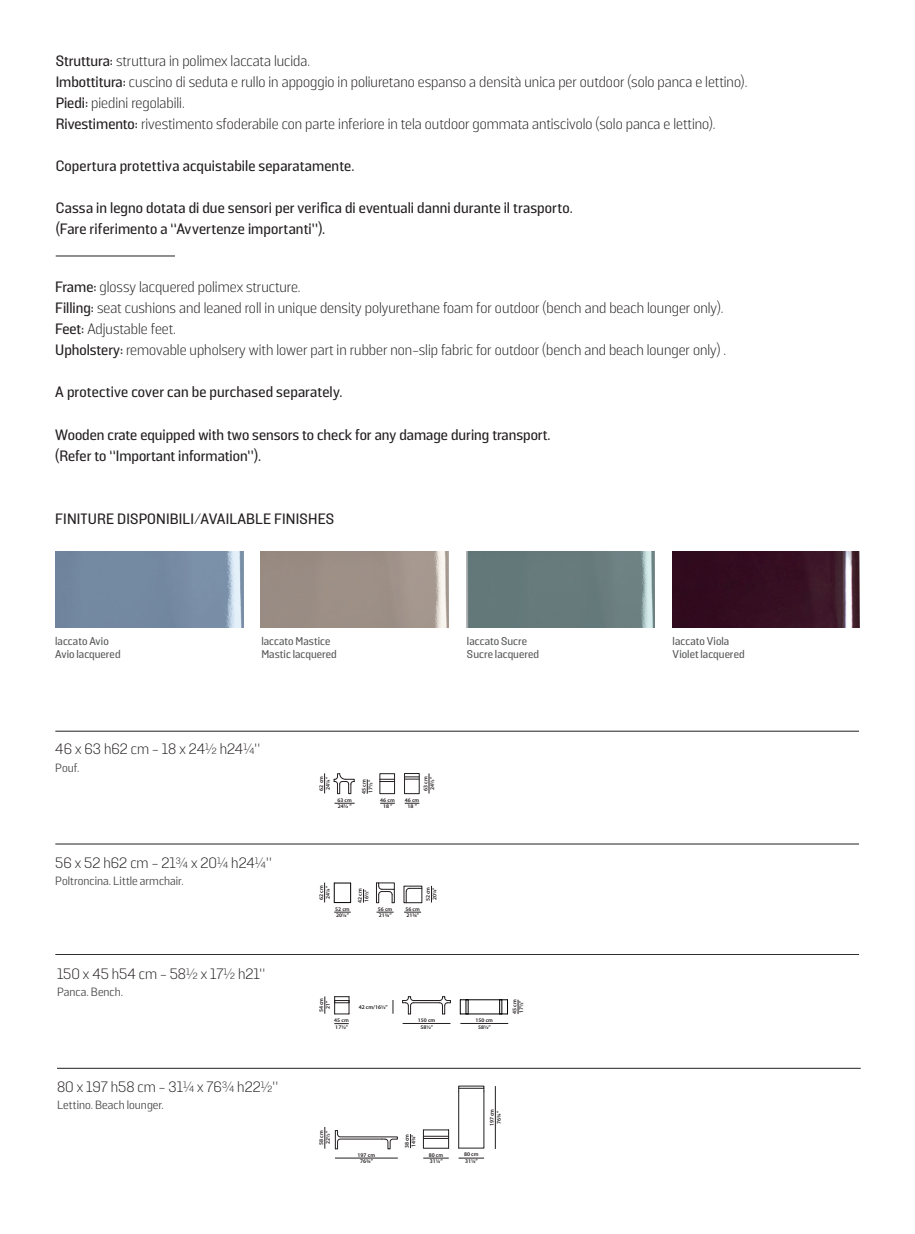
<style>
.page{position:relative;width:915px;height:1234px;background:#fff}
.page>*{position:absolute;margin:0;border:0;box-sizing:border-box;transform-origin:0 0}
.t1{font:300 15px/21px "Solido";color:#231f20}
.t2{font:500 15px/21px "Solido";letter-spacing:.005em;color:#231f20}
.t3{font:12px "Solido";letter-spacing:.005em;color:#4b4c4d}
.t4{font:500 11.25px/13.5px "Solido";letter-spacing:.005em;color:#57585a}
.t5{font:600 5.7px/6.8px "Myriad Pro";color:#231f20;text-align:center}
.t6{font:600 5.55px/6.8px "Myriad Pro";color:#231f20}
.t7{font:600 5.4px/6.4px "Myriad Pro";color:#231f20;scale:1.04 1}
.s1{font-weight:500}
.s2{font-size:5.4px}
</style>
<div class="page">
<hr style="left:56px;top:255px;width:119px;height:1px;background:#231f20">
<hr style="left:55px;top:843px;width:803px;height:1px;background:#231f20">
<hr style="left:55px;top:953px;width:803px;height:1px;background:#231f20">
<hr style="left:55px;top:730px;width:803px;height:1px;background:#231f20">
<hr style="left:57px;top:1067px;width:803px;height:1px;background:#231f20">
<svg style="left:324px;top:1127px;width:1px;height:21px"></svg>
<svg style="left:410px;top:1134px;width:1px;height:13px"></svg>
<hr style="left:335px;top:1157px;width:62px;height:1px;background:#231f20">
<hr style="left:495px;top:1085px;width:1px;height:63px;background:#231f20">
<svg style="left:423px;top:1157px;width:25px;height:1px"></svg>
<svg style="left:458px;top:1157px;width:26px;height:1px"></svg>
<svg style="left:335px;top:1130px;width:62px;height:19px"></svg>
<svg style="left:423px;top:1129px;width:26px;height:19px"></svg>
<svg style="left:458px;top:1088px;width:26px;height:59px"></svg>
<svg style="left:324px;top:996px;width:1px;height:17px"></svg>
<svg style="left:334px;top:1023px;width:14px;height:1px"></svg>
<svg style="left:517px;top:999px;width:1px;height:14px"></svg>
<hr style="left:402px;top:1022px;width:48px;height:1px;background:#231f20">
<hr style="left:460px;top:1022px;width:48px;height:1px;background:#231f20">
<svg style="left:392px;top:1000px;width:1px;height:13px"></svg>
<svg style="left:402px;top:996px;width:49px;height:18px"></svg>
<svg style="left:334px;top:996px;width:15px;height:18px"></svg>
<svg style="left:499px;top:999px;width:9px;height:15px"></svg>
<hr style="left:460px;top:999px;width:47px;height:1px;background:#000001">
<hr style="left:460px;top:1013px;width:47px;height:1px;background:#000001">
<svg style="left:460px;top:999px;width:8px;height:15px"></svg>
<svg style="left:324px;top:882px;width:1px;height:20px"></svg>
<svg style="left:376px;top:911px;width:17px;height:1px"></svg>
<svg style="left:404px;top:911px;width:17px;height:1px"></svg>
<svg style="left:363px;top:889px;width:1px;height:13px"></svg>
<svg style="left:334px;top:911px;width:16px;height:1px"></svg>
<svg style="left:431px;top:885px;width:1px;height:17px"></svg>
<svg style="left:406px;top:887px;width:15px;height:15px"></svg>
<svg style="left:376px;top:882px;width:18px;height:20px"></svg>
<svg style="left:334px;top:882px;width:17px;height:21px"></svg>
<svg style="left:324px;top:773px;width:1px;height:20px"></svg>
<svg style="left:334px;top:802px;width:20px;height:1px"></svg>
<svg style="left:367px;top:779px;width:1px;height:14px"></svg>
<svg style="left:380px;top:802px;width:15px;height:1px"></svg>
<svg style="left:404px;top:802px;width:15px;height:1px"></svg>
<svg style="left:428px;top:773px;width:1px;height:20px"></svg>
<svg style="left:380px;top:778px;width:14px;height:4px"></svg>
<svg style="left:334px;top:773px;width:20px;height:20px"></svg>
<div style="left:404px;top:773px;width:15px;height:20px;border:1px solid #231f20"></div>
<svg style="left:404px;top:776px;width:15px;height:3px"></svg>
<img style="left:55px;top:551px;width:189px;height:76px">
<img style="left:261px;top:551px;width:187px;height:76px">
<img style="left:466px;top:551px;width:187px;height:76px">
<img style="left:672px;top:551px;width:187px;height:76px">
<p class="t1" style="left:56px;top:51px;width:693px"><span class="s1">Struttura:</span> struttura in polimex laccata lucida.<br><span class="s1">Imbottitura:</span> cuscino di seduta e rullo in appoggio in poliuretano espanso a densità unica per outdoor (solo panca e lettino).<br><span class="s1">Piedi:</span> piedini regolabili.<br><span class="s1">Rivestimento:</span> rivestimento sfoderabile con parte inferiore in tela outdoor gommata antiscivolo (solo panca e lettino).</p>
<p class="t2" style="left:56px;top:156px;width:300px">Copertura protettiva acquistabile separatamente.</p>
<p class="t2" style="left:56px;top:198px;width:518px">Cassa in legno dotata di due sensori per verifica di eventuali danni durante il trasporto. (Fare riferimento a “Avvertenze importanti”).</p>
<p class="t1" style="left:55px;top:277px;width:672px"><span class="s1">Frame:</span> glossy lacquered polimex structure.<br><span class="s1">Filling:</span> seat cushions and leaned roll in unique density polyurethane foam for outdoor (bench and beach lounger only).<br><span class="s1">Feet:</span> Adjustable feet.<br><span class="s1">Upholstery:</span> removable upholsery with lower part in rubber non-slip fabric for outdoor (bench and beach lounger only) .</p>
<p class="t2" style="left:55px;top:382px;width:288px">A protective cover can be purchased separately.</p>
<p class="t2" style="left:55px;top:424px;width:496px">Wooden crate equipped with two sensors to check for any damage during transport. (Refer to “Important information”).</p>
<p class="t2" style="left:55px;top:509px;width:280px">FINITURE DISPONIBILI/AVAILABLE FINISHES</p>
<p class="t4" style="left:55px;top:634px;width:67px">laccato Avio<br>Avio lacquered</p>
<p class="t4" style="left:261px;top:634px;width:77px">laccato Mastice<br>Mastic lacquered</p>
<p class="t4" style="left:467px;top:634px;width:74px">laccato Sucre<br>Sucre lacquered</p>
<p class="t4" style="left:672px;top:634px;width:73px">laccato Viola<br>Violet lacquered</p>
<p class="t1" style="left:55px;top:739px;width:206px">46 x 63 h62 cm - 18 x 24½ h24¼"</p>
<p class="t3" style="left:55px;top:760px;width:26px">Pouf.</p>
<p class="t1" style="left:55px;top:852px;width:218px">56 x 52 h62 cm - 21¾ x 20¼ h24¼"</p>
<p class="t3" style="left:55px;top:873px;width:130px">Poltroncina. Little armchair.</p>
<p class="t1" style="left:57px;top:963px;width:210px">150 x 45 h54 cm - 58½ x 17½ h21"</p>
<p class="t3" style="left:57px;top:984px;width:68px">Panca. Bench.</p>
<p class="t1" style="left:57px;top:1076px;width:223px">80 x 197 h58 cm - 31¼ x 76¾ h22½"</p>
<p class="t3" style="left:57px;top:1097px;width:108px">Lettino. Beach lounger.</p>
<p class="t6" style="left:317px;top:790px;width:16px;rotate:-90deg">62 cm<br>24<span class="s2">¼</span>”</p>
<p class="t6" style="left:360px;top:793px;width:16px;rotate:-90deg">45 cm<br>17½”</p>
<p class="t6" style="left:422px;top:790px;width:16px;rotate:-90deg">63 cm<br>24½”</p>
<p class="t7" style="left:337px;top:796px;width:15px">63 cm<br>24½ ”</p>
<p class="t7" style="left:380px;top:796px;width:15px;text-align:center">46 cm<br>18 ”</p>
<p class="t7" style="left:404px;top:796px;width:15px;text-align:center">46 cm<br>18 ”</p>
<p class="t6" style="left:317px;top:899px;width:16px;rotate:-90deg">62 cm<br>24¼”</p>
<p class="t6" style="left:356px;top:902px;width:16px;rotate:-90deg">42 cm<br>16½”</p>
<p class="t7" style="left:335px;top:905px;width:15px">52 cm<br>20¼”</p>
<p class="t6" style="left:424px;top:901px;width:16px;rotate:-90deg">52 cm<br>20¼”</p>
<p class="t7" style="left:377px;top:905px;width:15px">56 cm<br>21¾”</p>
<p class="t7" style="left:405px;top:905px;width:15px">56 cm<br>21¾”</p>
<p class="t6" style="left:317px;top:1012px;width:16px;text-align:center;rotate:-90deg">54 cm<br>21”</p>
<p class="t7" style="left:334px;top:1016px;width:15px">45 cm<br>17½”</p>
<p class="t6" style="left:358px;top:1003px;width:31px">42 cm/16<span class="s2">½</span>”</p>
<p class="t7" style="left:417px;top:1016px;width:18px;text-align:center">150 cm<br>58½”</p>
<p class="t7" style="left:475px;top:1016px;width:18px;text-align:center">150 cm<br>58½”</p>
<p class="t6" style="left:510px;top:1013px;width:16px;rotate:-90deg">45 cm<br>17½”</p>
<p class="t6" style="left:317px;top:1144px;width:16px;rotate:-90deg">58 cm<br>22½”</p>
<p class="t6" style="left:403px;top:1148px;width:16px;rotate:-90deg">38 cm<br>14¾”</p>
<p class="t5" style="left:357px;top:1150px;width:19px">197 cm<br>76¾”</p>
<p class="t5" style="left:428px;top:1150px;width:16px;text-align:left">80 cm<br>31¼”</p>
<p class="t6" style="left:464px;top:1150px;width:16px">80 cm<br>31¼”</p>
<p class="t5" style="left:488px;top:1125px;width:19px;rotate:-90deg">197 cm<br>76¾”</p>
</div>
